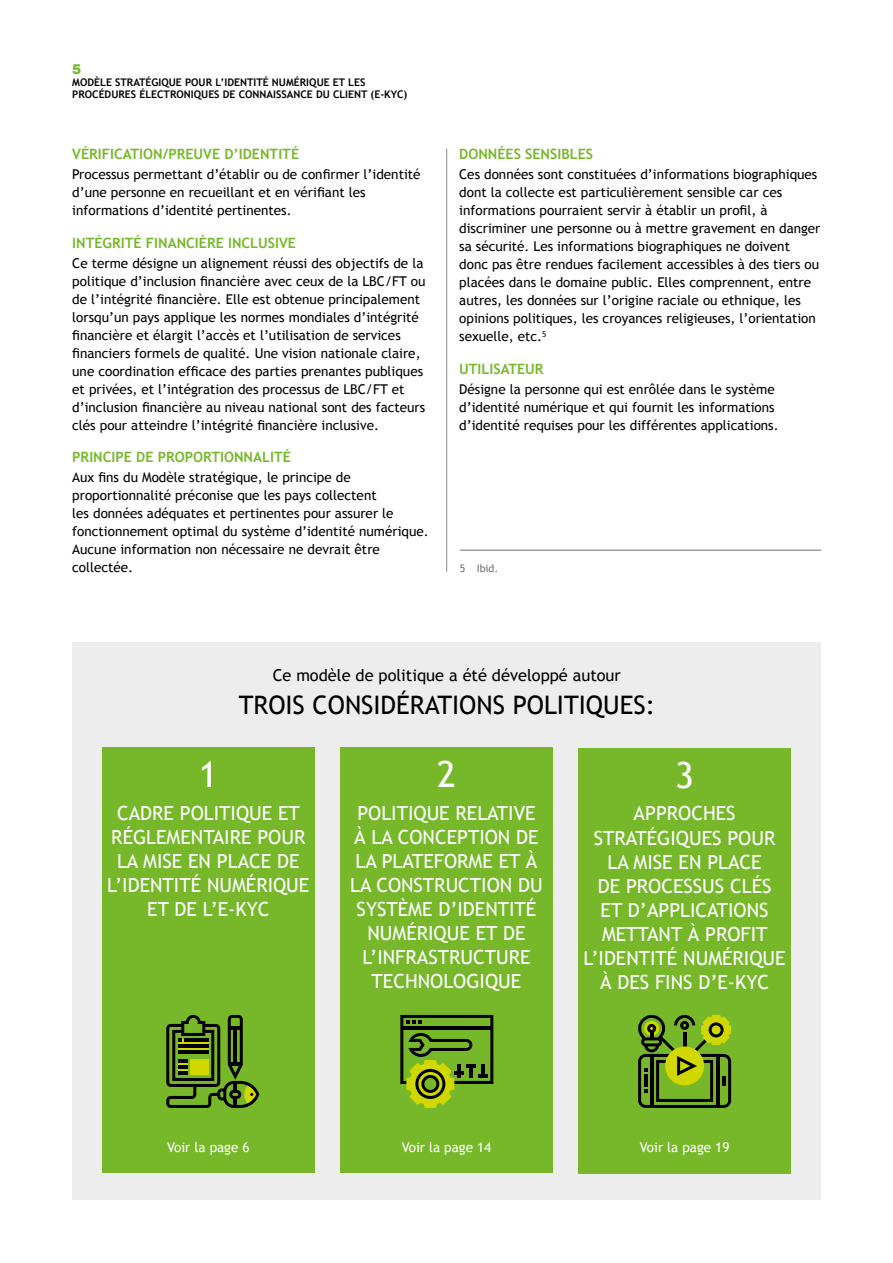
<style>
.page{position:relative;width:893px;height:1263px;background:#fff}
.page>*{position:absolute;margin:0;border:0;box-sizing:border-box;transform-origin:0 0}
.t1{font:36px "Trebuchet MS";color:#fff}
.t2{font:25.5px "Trebuchet MS";color:#000}
.t3{font:19.5px/24px "Trebuchet MS";color:#fff;text-align:center}
.t4{font:16.35px "Trebuchet MS";color:#000}
.t5{font:700 14.25px "Trebuchet MS";color:#76b82a}
.t6{font:13.5px/18px "Trebuchet MS";color:#000}
.t7{font:13.5px "Trebuchet MS";color:#fff}
.t8{font:900 13.5px "Arial";color:#76b82a}
.t9{font:700 10.5px/12px "Trebuchet MS";color:#000}
.t10{font:10.5px "Trebuchet MS";color:#706f6f}
</style>
<div class="page">
<hr style="left:446px;top:149px;width:1px;height:423px;background:#878787">
<hr style="left:460px;top:550px;width:361px;height:1px;background:#706f6f">
<div style="left:72px;top:642px;width:749px;height:557px;background:#ededed"></div>
<div style="left:102px;top:747px;width:213px;height:426px;background:#76b82a"></div>
<div style="left:340px;top:747px;width:213px;height:426px;background:#76b82a"></div>
<div style="left:578px;top:748px;width:213px;height:425px;background:#76b82a"></div>
<svg style="left:400px;top:1015px;width:93px;height:93px"></svg>
<hr style="left:457px;top:1064px;width:3px;height:14px;background:#000">
<svg style="left:166px;top:1015px;width:93px;height:93px"></svg>
<svg style="left:638px;top:1014px;width:93px;height:94px"></svg>
<p class="t8" style="left:72px;top:59px;width:11px">5</p>
<p class="t9" style="left:72px;top:76px;width:337px">MODÈLE STRATÉGIQUE POUR L’IDENTITÉ NUMÉRIQUE ET LES<br>PROCÉDURES ÉLECTRONIQUES DE CONNAISSANCE DU CLIENT (E-KYC)</p>
<p class="t5" style="left:72px;top:145px;width:228px">VÉRIFICATION/PREUVE D’IDENTITÉ</p>
<p class="t6" style="left:72px;top:166px;width:350px">Processus permettant d’établir ou de confirmer l’identité d’une personne en recueillant et en vérifiant les informations d’identité pertinentes.</p>
<p class="t5" style="left:72px;top:234px;width:225px">INTÉGRITÉ FINANCIÈRE INCLUSIVE</p>
<p class="t6" style="left:72px;top:254px;width:355px">Ce terme désigne un alignement réussi des objectifs de la politique d’inclusion financière avec ceux de la LBC/FT ou de l’intégrité financière. Elle est obtenue principalement lorsqu’un pays applique les normes mondiales d’intégrité financière et élargit l’accès et l’utilisation de services financiers formels de qualité. Une vision nationale claire, une coordination efficace des parties prenantes publiques et privées, et l’intégration des processus de LBC/FT et d’inclusion financière au niveau national sont des facteurs clés pour atteindre l’intégrité financière inclusive.</p>
<p class="t5" style="left:72px;top:448px;width:220px">PRINCIPE DE PROPORTIONNALITÉ</p>
<p class="t6" style="left:72px;top:469px;width:358px">Aux fins du Modèle stratégique, le principe de proportionnalité préconise que les pays collectent<br>les données adéquates et pertinentes pour assurer le fonctionnement optimal du système d’identité numérique.<br>Aucune information non nécessaire ne devrait être collectée.</p>
<p class="t5" style="left:459px;top:145px;width:135px">DONNÉES SENSIBLES</p>
<p class="t6" style="left:459px;top:166px;width:363px">Ces données sont constituées d’informations biographiques dont la collecte est particulièrement sensible car ces informations pourraient servir à établir un profil, à discriminer une personne ou à mettre gravement en danger sa sécurité. Les informations biographiques ne doivent donc pas être rendues facilement accessibles à des tiers ou placées dans le domaine public. Elles comprennent, entre autres, les données sur l’origine raciale ou ethnique, les opinions politiques, les croyances religieuses, l’orientation sexuelle, etc.<sup>5</sup></p>
<p class="t5" style="left:459px;top:360px;width:86px">UTILISATEUR</p>
<p class="t6" style="left:459px;top:380px;width:321px">Désigne la personne qui est enrôlée dans le système d’identité numérique et qui fournit les informations d’identité requises pour les différentes applications.</p>
<p class="t10" style="left:460px;top:562px;width:40px">5 Ibid.</p>
<p class="t4" style="left:273px;top:666px;width:350px">Ce modèle de politique a été développé autour</p>
<h2 class="t2" style="left:239px;top:690px;width:418px">TROIS CONSIDÉRATIONS POLITIQUES:</h2>
<h1 class="t1" style="left:199px;top:753px;width:20px">1</h1>
<h3 class="t3" style="left:107px;top:801px;width:204px">CADRE POLITIQUE ET<br>RÉGLEMENTAIRE POUR<br>LA MISE EN PLACE DE<br>L’IDENTITÉ NUMÉRIQUE<br>ET DE L’E-KYC</h3>
<h1 class="t1" style="left:437px;top:753px;width:20px">2</h1>
<h3 class="t3" style="left:350px;top:801px;width:194px">POLITIQUE RELATIVE<br>À LA CONCEPTION DE<br>LA PLATEFORME ET À<br>LA CONSTRUCTION DU<br>SYSTÈME D’IDENTITÉ<br>NUMÉRIQUE ET DE<br>L’INFRASTRUCTURE<br>TECHNOLOGIQUE</h3>
<h1 class="t1" style="left:675px;top:754px;width:20px">3</h1>
<h3 class="t3" style="left:583px;top:802px;width:204px">APPROCHES<br>STRATÉGIQUES POUR<br>LA MISE EN PLACE<br>DE PROCESSUS CLÉS<br>ET D’APPLICATIONS<br>METTANT À PROFIT<br>L’IDENTITÉ NUMÉRIQUE<br>À DES FINS D’E-KYC</h3>
<p class="t7" style="left:167px;top:1139px;width:84px">Voir la page 6</p>
<p class="t7" style="left:402px;top:1139px;width:91px">Voir la page 14</p>
<p class="t7" style="left:640px;top:1139px;width:91px">Voir la page 19</p>
</div>
